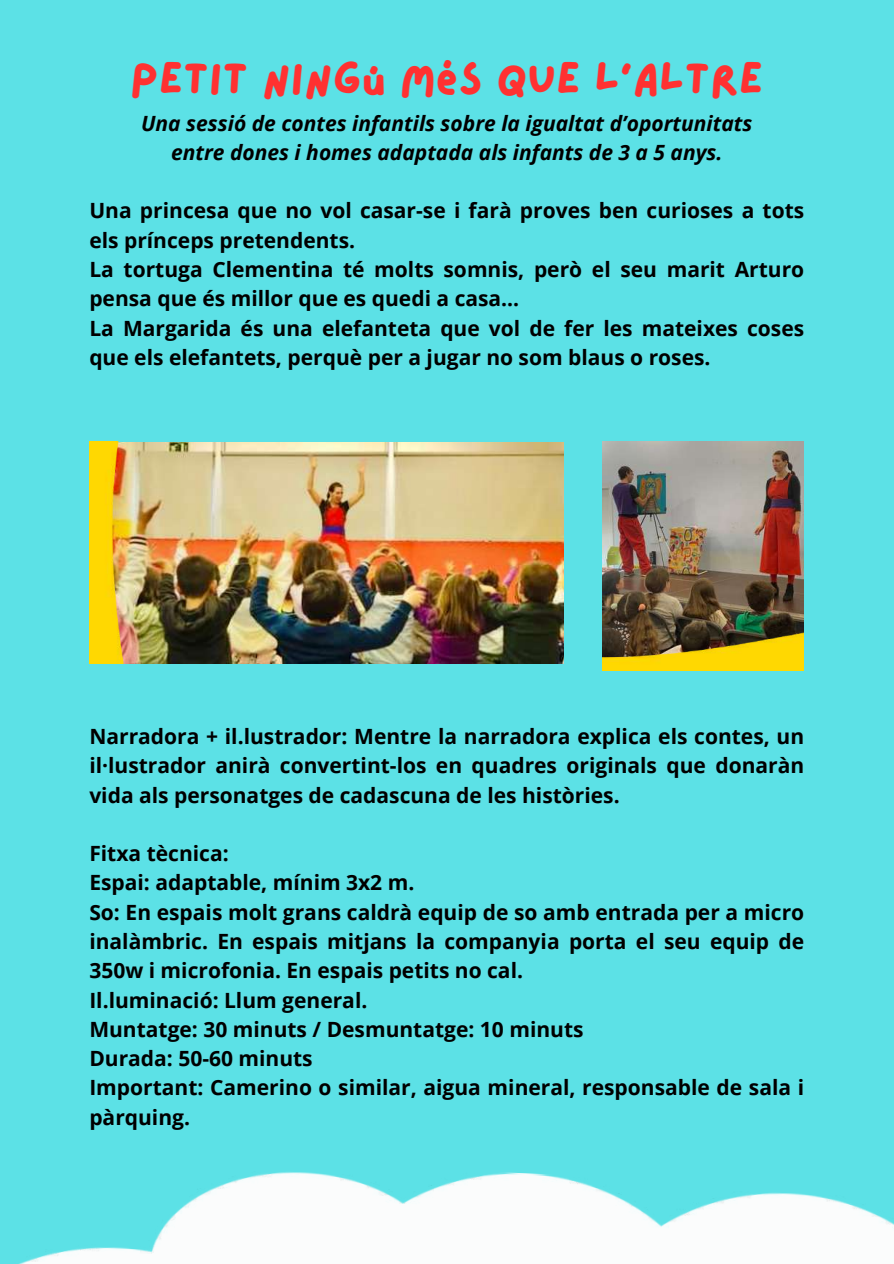
<style>
.page{position:relative;width:894px;height:1264px;background:#fff}
.page>*{position:absolute;margin:0;border:0;box-sizing:border-box;transform-origin:0 0}
.t1{font:45px "Lazydog";color:#ff3131}
.t2{font:700 21px/29.2px "Open Sans";color:#000}
.t3{font:italic 700 21px/29.2px "Open Sans";color:#000;text-align:center}
</style>
<div class="page">
<div style="left:0;top:0;width:893px;height:1263px;background:#5ce1e6"></div>
<img style="left:21px;top:1172px;width:872px;height:91px">
<img style="left:602px;top:441px;width:201px;height:177px">
<img style="left:602px;top:618px;width:201px;height:52px">
<img style="left:164px;top:442px;width:399px;height:222px">
<img style="left:89px;top:441px;width:75px;height:223px">
<h1 class="t1" style="left:130px;top:57px;width:634px">PETIT NINGÚ MÉS QUE L’ALTRE</h1>
<p class="t3" style="left:141px;top:108px;width:612px">Una sessió de contes infantils sobre la igualtat d’oportunitats entre dones i homes adaptada als infants de 3 a 5 anys.</p>
<p class="t2" style="left:89px;top:196px;width:716px">Una princesa que no vol casar-se i farà proves ben curioses a tots els prínceps pretendents.<br>La tortuga Clementina té molts somnis, però el seu marit Arturo pensa que és millor que es quedi a casa...<br>La Margarida és una elefanteta que vol de fer les mateixes coses que els elefantets, perquè per a jugar no som blaus o roses.</p>
<p class="t2" style="left:89px;top:721px;width:716px;text-align:justify">Narradora + il.lustrador: Mentre la narradora explica els contes, un il·lustrador anirà convertint-los en quadres originals que donaràn vida als personatges de cadascuna de les històries.</p>
<p class="t2" style="left:89px;top:838px;width:716px">Fitxa tècnica:<br>Espai: adaptable, mínim 3x2 m.<br>So: En espais molt grans caldrà equip de so amb entrada per a micro inalàmbric. En espais mitjans la companyia porta el seu equip de 350w i microfonia. En espais petits no cal.<br>Il.luminació: Llum general.<br>Muntatge: 30 minuts / Desmuntatge: 10 minuts<br>Durada: 50-60 minuts<br>Important: Camerino o similar, aigua mineral, responsable de sala i pàrquing.</p>
</div>
